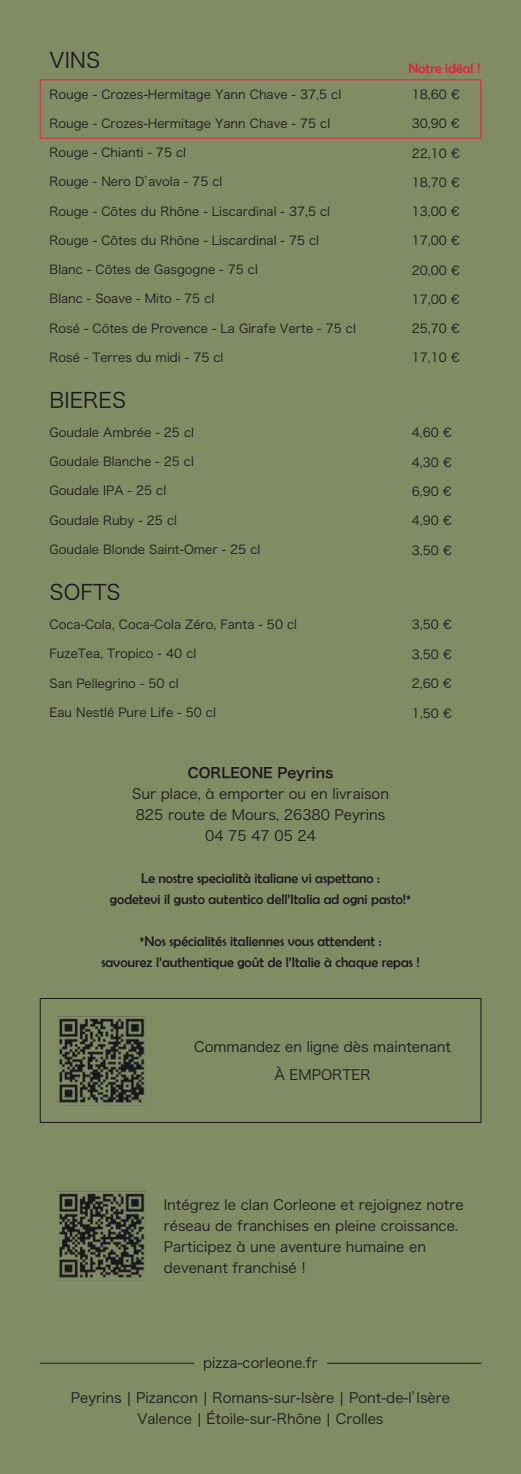
<style>
.page{position:relative;width:521px;height:1474px;background:#fff}
.page>*{position:absolute;margin:0;border:0;box-sizing:border-box;transform-origin:0 0}
.t1{font:21px "Hiragino Sans GB W3";color:#1c171e}
.t2{font:14px/21px "Hiragino Sans GB W3";color:#1c171e;text-align:center}
.t3{font:14px/21px "Berlin Sans FB";color:#1c171e;text-align:center}
.t4{font:14px "Hira Kaku Pro N W3";color:#1c171e}
.t5{font:14px "Hira Kaku Pro N W6";color:#1c171e}
.t6{font:14px "Berlin Sans FB";color:#ea1e37}
.t7{font:12.25px "Hiragino Sans GB W3";color:#1c171e}
.s1{font-family:"Hira Kaku Pro N W3"}
</style>
<div class="page">
<div style="left:0;top:0;width:521px;height:1473px;background:#818c65"></div>
<div style="left:40px;top:998px;width:441px;height:124px;border:1px solid #1c171e"></div>
<img style="left:58px;top:998px;width:88px;height:124px">
<img style="left:58px;top:1191px;width:88px;height:90px">
<div style="left:40px;top:79px;width:441px;height:60px;border:1px solid #ea1e37"></div>
<hr style="left:40px;top:1362px;width:154px;height:1px;background:#1c171e">
<hr style="left:327px;top:1362px;width:154px;height:1px;background:#1c171e">
<h1 class="t1" style="left:50px;top:47px;width:52px">VINS</h1>
<p class="t7" style="left:50px;top:86px;width:293px">Rouge - Crozes-Hermitage Yann Chave - 37,5 cl</p>
<p class="t7" style="left:412px;top:86px;width:49px">18,60 €</p>
<p class="t6" style="left:408px;top:61px;width:74px">Notre idéal !</p>
<p class="t7" style="left:50px;top:116px;width:282px">Rouge - Crozes-Hermitage Yann Chave - 75 cl</p>
<p class="t7" style="left:412px;top:116px;width:49px">30,90 €</p>
<p class="t7" style="left:50px;top:145px;width:138px">Rouge - Chianti - 75 cl</p>
<p class="t7" style="left:412px;top:145px;width:49px">22,10 €</p>
<p class="t7" style="left:50px;top:174px;width:174px">Rouge - Nero D’avola - 75 cl</p>
<p class="t7" style="left:412px;top:175px;width:49px">18,70 €</p>
<p class="t7" style="left:50px;top:203px;width:282px">Rouge - C<span class="s1">ô</span>tes du Rh<span class="s1">ô</span>ne - Liscardinal - 37,5 cl</p>
<p class="t7" style="left:412px;top:204px;width:49px">13,00 €</p>
<p class="t7" style="left:50px;top:232px;width:271px">Rouge - C<span class="s1">ô</span>tes du Rh<span class="s1">ô</span>ne - Liscardinal - 75 cl</p>
<p class="t7" style="left:412px;top:233px;width:49px">17,00 €</p>
<p class="t7" style="left:50px;top:262px;width:210px">Blanc - C<span class="s1">ô</span>tes de Gasgogne - 75 cl</p>
<p class="t7" style="left:412px;top:262px;width:49px">20,00 €</p>
<p class="t7" style="left:50px;top:291px;width:166px">Blanc - Soave - Mito - 75 cl</p>
<p class="t7" style="left:412px;top:292px;width:49px">17,00 €</p>
<p class="t7" style="left:50px;top:320px;width:308px">Rosé - C<span class="s1">ô</span>tes de Provence - La Girafe Verte - 75 cl</p>
<p class="t7" style="left:412px;top:321px;width:49px">25,70 €</p>
<p class="t7" style="left:50px;top:349px;width:175px">Rosé - Terres du midi - 75 cl</p>
<p class="t7" style="left:412px;top:350px;width:49px">17,10 €</p>
<h1 class="t1" style="left:50px;top:387px;width:78px">BIERES</h1>
<p class="t7" style="left:50px;top:425px;width:146px">Goudale Ambrée - 25 cl</p>
<p class="t7" style="left:412px;top:425px;width:41px">4,60 €</p>
<p class="t7" style="left:50px;top:454px;width:146px">Goudale Blanche - 25 cl</p>
<p class="t7" style="left:412px;top:454px;width:41px">4,30 €</p>
<p class="t7" style="left:50px;top:483px;width:118px">Goudale IPA - 25 cl</p>
<p class="t7" style="left:412px;top:484px;width:41px">6,90 €</p>
<p class="t7" style="left:50px;top:512px;width:129px">Goudale Ruby - 25 cl</p>
<p class="t7" style="left:412px;top:513px;width:41px">4,90 €</p>
<p class="t7" style="left:50px;top:541px;width:212px">Goudale Blonde Saint-Omer - 25 cl</p>
<p class="t7" style="left:412px;top:542px;width:41px">3,50 €</p>
<h1 class="t1" style="left:50px;top:579px;width:73px">SOFTS</h1>
<p class="t7" style="left:50px;top:617px;width:249px">Coca-Cola, Coca-Cola Zéro, Fanta - 50 cl</p>
<p class="t7" style="left:412px;top:617px;width:41px">3,50 €</p>
<p class="t7" style="left:50px;top:646px;width:148px">FuzeTea, Tropico - 40 cl</p>
<p class="t7" style="left:412px;top:647px;width:41px">3,50 €</p>
<p class="t7" style="left:50px;top:675px;width:130px">San Pellegrino - 50 cl</p>
<p class="t7" style="left:412px;top:676px;width:41px">2,60 €</p>
<p class="t7" style="left:50px;top:704px;width:168px">Eau Nestlé Pure Life - 50 cl</p>
<p class="t7" style="left:412px;top:705px;width:41px">1,50 €</p>
<p class="t5" style="left:188px;top:759px;width:147px">CORLEONE Peyrins</p>
<p class="t2" style="left:132px;top:782px;width:258px">Sur place, à emporter ou en livraison</p>
<p class="t4" style="left:136px;top:802px;width:251px">825 route de Mours, 26380 Peyrins</p>
<p class="t2" style="left:205px;top:824px;width:112px">04 75 47 05 24</p>
<p class="t3" style="left:110px;top:867px;width:303px">Le nostre specialità italiane vi aspettano :<br>godetevi il gusto autentico dell’Italia ad ogni pasto!*</p>
<p class="t3" style="left:101px;top:930px;width:320px">*Nos spécialités italiennes vous attendent :<br>savourez l’authentique goût de l’Italie à chaque repas !</p>
<p class="t2" style="left:194px;top:1032px;width:258px;line-height:28px">Commandez en ligne dès maintenant<br><span class="s1">À</span> EMPORTER</p>
<p class="t2" style="left:164px;top:1193px;width:301px;text-align:left">Intégrez le clan Corleone et rejoignez notre réseau de franchises en pleine croissance.<br>Participez à une aventure humaine en devenant franchisé !</p>
<p class="t2" style="left:203px;top:1351px;width:116px">pizza-corleone.fr</p>
<p class="t2" style="left:71px;top:1386px;width:381px">Peyrins | Pizancon | Romans-sur-Isère | Pont-de-l’Isère<br>Valence | <span class="s1">É</span>toile-sur-Rh<span class="s1">ô</span>ne | Crolles</p>
</div>
